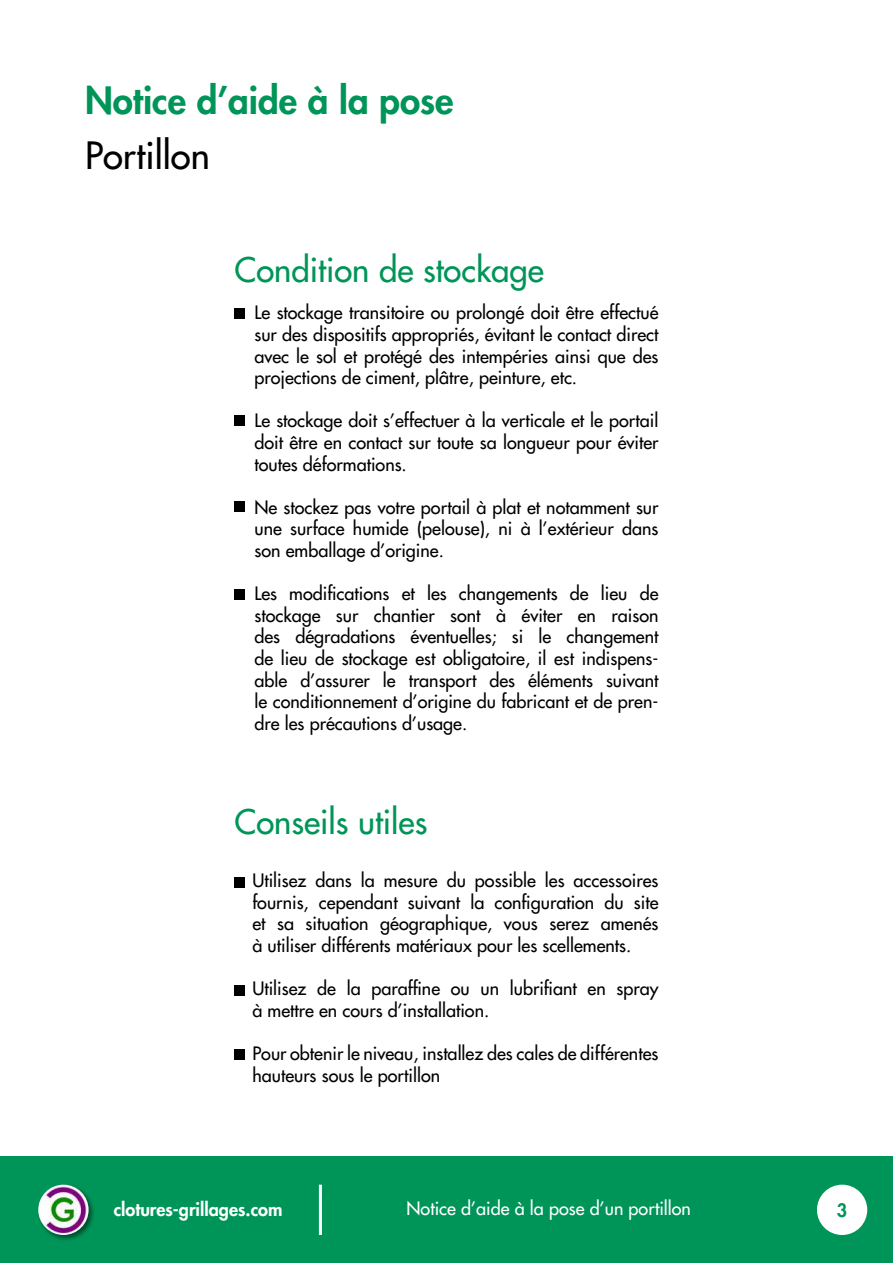
<style>
.page{position:relative;width:893px;height:1263px;background:#fff}
.page>*{position:absolute;margin:0;border:0;box-sizing:border-box;transform-origin:0 0}
.t1{font:800 36.6px "Futura LT";color:#009558}
.t2{font:36.6px "Futura LT";color:#000}
.t3{font:33px "Futura LT";color:#009558}
.t4{font:18px/21.6px "Futura LT";color:#000;text-align:justify}
.t5{font:18px "Futura LT";color:#fff}
.t6{font:800 18px "Futura LT";color:#fff}
.t7{font:800 18px "Futura LT";color:#009558}
</style>
<div class="page">
<div style="left:0;top:1157px;width:893px;height:106px;background:#009558"></div>
<div style="left:37px;top:1183px;width:59px;height:60px;background:#000;opacity:.5"></div>
<img style="left:38px;top:1185px;width:51px;height:50px;border-radius:25px">
<div style="left:817px;top:1185px;width:50px;height:50px;background:#fff;border-radius:50%"></div>
<hr style="left:319px;top:1185px;width:3px;height:50px;background:#fff">
<div style="left:234px;top:877px;width:11px;height:10px;background:#000"></div>
<div style="left:234px;top:985px;width:11px;height:10px;background:#000"></div>
<div style="left:234px;top:1049px;width:11px;height:11px;background:#000"></div>
<div style="left:234px;top:308px;width:11px;height:11px;background:#000"></div>
<div style="left:234px;top:415px;width:11px;height:10px;background:#000"></div>
<div style="left:234px;top:501px;width:11px;height:10px;background:#000"></div>
<div style="left:234px;top:590px;width:11px;height:10px;background:#000"></div>
<h1 class="t1" style="left:85px;top:76px;width:370px">Notice d’aide à la pose</h1>
<h1 class="t2" style="left:85px;top:132px;width:126px">Portillon</h1>
<h2 class="t3" style="left:234px;top:248px;width:311px">Condition de stockage</h2>
<p class="t4" style="left:254px;top:302px;width:405px">Le stockage transitoire ou prolongé doit être effectué sur des dispositifs appropriés, évitant le contact direct avec le sol et protégé des intempéries ainsi que des projections de ciment, plâtre, peinture, etc.</p>
<p class="t4" style="left:254px;top:410px;width:405px">Le stockage doit s’effectuer à la verticale et le portail doit être en contact sur toute sa longueur pour éviter toutes déformations.</p>
<p class="t4" style="left:254px;top:496px;width:405px">Ne stockez pas votre portail à plat et notamment sur une surface humide (pelouse), ni à l’extérieur dans son emballage d’origine.</p>
<p class="t4" style="left:254px;top:583px;width:405px">Les modifications et les changements de lieu de stockage sur chantier sont à éviter en raison des dégradations éventuelles; si le changement de lieu de stockage est obligatoire, il est indispens&shy;able d’assurer le transport des éléments suivant le conditionnement d’origine du fabricant et de pren&shy;dre les précautions d’usage.</p>
<h2 class="t3" style="left:234px;top:801px;width:194px">Conseils utiles</h2>
<p class="t4" style="left:252px;top:870px;width:408px">Utilisez dans la mesure du possible les accessoires fournis, cependant suivant la configuration du site et sa situation géographique, vous serez amenés à utiliser différents matériaux pour les scellements.</p>
<p class="t4" style="left:252px;top:978px;width:408px">Utilisez de la paraffine ou un lubrifiant en spray à mettre en cours d’installation.</p>
<p class="t4" style="left:252px;top:1042px;width:408px">Pour obtenir le niveau, installez des cales de différentes hauteurs sous le portillon</p>
<p class="t6" style="left:114px;top:1197px;width:170px">clotures-grillages.com</p>
<p class="t5" style="left:406px;top:1196px;width:286px">Notice d’aide à la pose d’un portillon</p>
<p class="t7" style="left:837px;top:1198px;width:12px">3</p>
</div>
